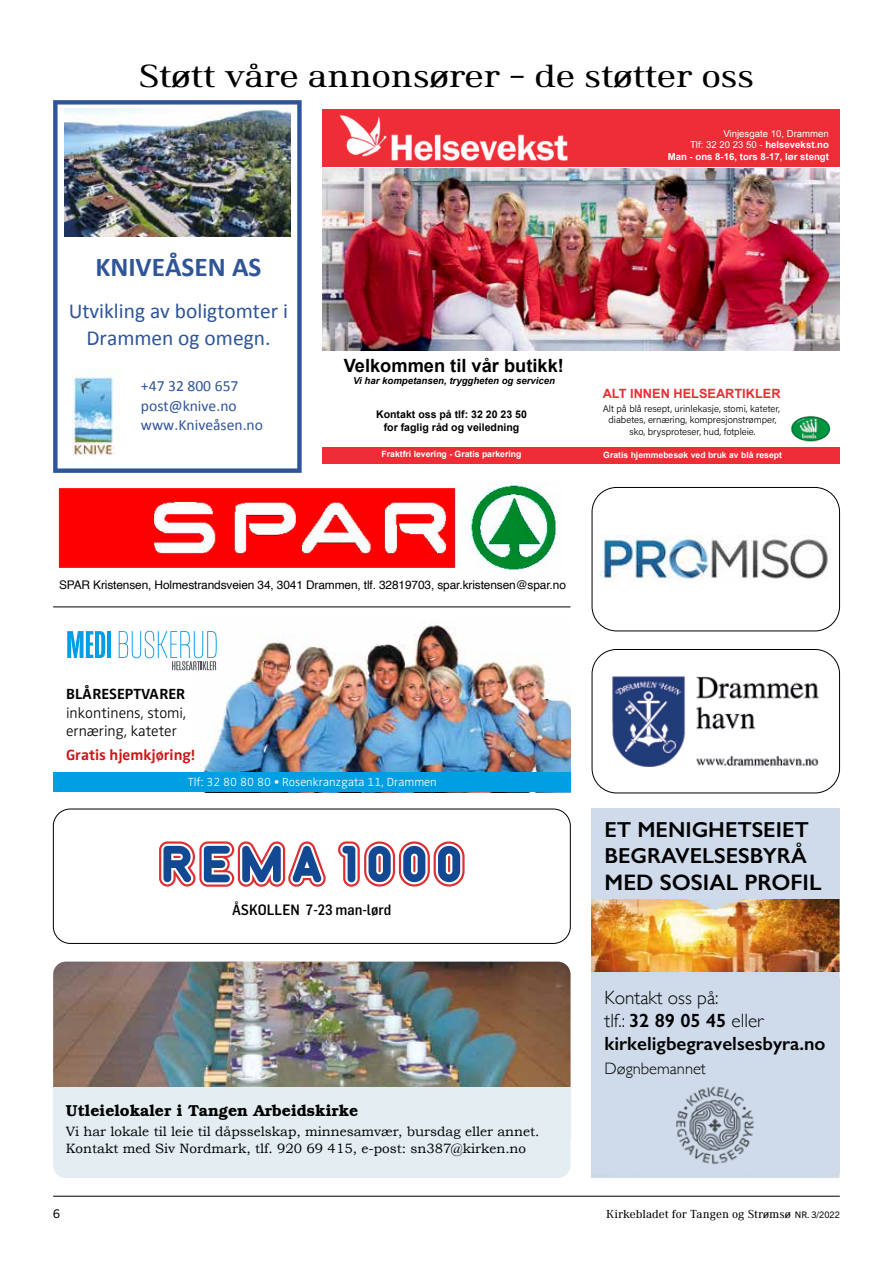
<style>
.page{position:relative;width:893px;height:1263px;background:#fff}
.page>*{position:absolute;margin:0;border:0;box-sizing:border-box;transform-origin:0 0}
.t1{font:33.15px "Ethos";letter-spacing:-.015em;color:#000;scale:1.18 1}
.t2{font:700 27.3px "Calibri";color:#2f5598}
.t3{font:600 22.5px "Gill Sans";color:#000}
.t4{font:600 21.75px/26.1px "Gill Sans";color:#000}
.t5{font:21.45px/26.2px "Calibri";color:#2f5598;text-align:center}
.t6{font:600 19.2px/23.1px "Gill Sans";color:#000}
.t7{font:700 18.3px "Arial";color:#000}
.t8{font:300 16.5px "Gill Sans";color:#000}
.t9{font:600 15.9px "Bookman";color:#000}
.t10{font:15.6px/19px "Calibri";color:#2f5598}
.t11{font:300 15.15px/18.3px "Zwo";color:#000}
.t12{font:15.15px "Zwo w 6";color:#cd1719}
.t13{font:15.15px "Zwo w 6";color:#000}
.t14{font:500 14.7px "Flama Semicondensed";color:#000}
.t15{font:13.5px/16.5px "Bookman Old Style";color:#000}
.t16{font:700 12.75px "Arial";color:#ee2d36}
.t17{font:300 12.15px "Zwo";color:#fff}
.t18{font:12px "Ethos";color:#000}
.t19{font:12px "Trade Gothic Next LT Pro";color:#000}
.t20{font:11.85px "Helvetica";letter-spacing:-.01em;color:#000}
.t21{font:700 10.5px/12.8px "Arial";color:#000;text-align:center}
.t22{font:300 9.6px/11.6px "Acumin Pro";color:#000;text-align:center}
.t23{font:700 9.6px/11.6px "Arial";color:#fff;text-align:right}
.t24{font:italic 700 9.6px "Arial";color:#000}
.t25{font:700 8.7px "Arial";color:#fff}
.s1{font-weight:400}
.s2{font-weight:300}
.s3{font-family:"Trade Gothic Next LT Pro";font-size:9px}
</style>
<div class="page">
<div style="left:322px;top:109px;width:518px;height:58px;background:#ee2d36"></div>
<img style="left:339px;top:115px;width:229px;height:46px">
<img style="left:322px;top:168px;width:518px;height:183px">
<div style="left:322px;top:447px;width:518px;height:16px;background:#ee2d36"></div>
<img style="left:790px;top:415px;width:41px;height:27px">
<img style="left:190px;top:625px;width:380px;height:148px">
<div style="left:53px;top:773px;width:517px;height:19px;background:#009fe3"></div>
<svg style="left:67px;top:631px;width:38px;height:27px"></svg>
<hr style="left:107px;top:631px;width:4px;height:27px;background:#009fe3">
<svg style="left:119px;top:631px;width:98px;height:39px"></svg>
<svg style="left:53px;top:100px;width:249px;height:373px"></svg>
<img style="left:65px;top:108px;width:225px;height:128px">
<div style="left:60px;top:246px;width:237px;height:221px;background:#fff"></div>
<img style="left:72px;top:368px;width:47px;height:87px">
<img style="left:56px;top:484px;width:502px;height:88px">
<img style="left:601px;top:536px;width:230px;height:47px">
<div style="left:592px;top:487px;width:248px;height:144px;border:1px solid #000;border-radius:25px"></div>
<img style="left:612px;top:676px;width:207px;height:91px">
<div style="left:592px;top:649px;width:248px;height:144px;border:1px solid #000;border-radius:25px"></div>
<hr style="left:53px;top:607px;width:517px;height:1px;background:#000">
<div style="left:53px;top:1034px;width:517px;height:144px;background:#e4edf2;border-radius:13px"></div>
<img style="left:53px;top:962px;width:517px;height:125px">
<img style="left:592px;top:899px;width:248px;height:74px">
<div style="left:592px;top:978px;width:248px;height:195px;background:#cfdbeb"></div>
<div style="left:592px;top:809px;width:248px;height:90px;background:#cfdbeb"></div>
<img style="left:676px;top:1086px;width:78px;height:78px">
<div style="left:53px;top:809px;width:517px;height:135px;border:1px solid #000;border-radius:17px"></div>
<svg style="left:159px;top:841px;width:306px;height:46px"></svg>
<hr style="left:53px;top:1196px;width:787px;height:1px;background:#000">
<h1 class="t1" style="left:139px;top:57px;width:523px">Støtt våre annonsører – de støtter oss</h1>
<h2 class="t2" style="left:95px;top:250px;width:168px">KNIVEÅSEN AS</h2>
<h3 class="t5" style="left:69px;top:298px;width:221px">Utvikling av boligtomter i<br>Drammen og omegn.</h3>
<p class="t10" style="left:141px;top:377px;width:124px">+47 32 800 657 post@knive.no www.Kniveåsen.no</p>
<p class="t23" style="left:668px;top:128px;width:163px"><span class="s1">Vinjesgate 10, Drammen<br>Tlf: 32 20 23 50 -</span> helsevekst.no<br>Man - ons 8-16, tors 8-17, lør stengt</p>
<h3 class="t7" style="left:344px;top:353px;width:222px">Velkommen til vår butikk!</h3>
<p class="t24" style="left:353px;top:374px;width:203px">Vi har kompetansen, tryggheten og servicen</p>
<p class="t21" style="left:376px;top:408px;width:152px">Kontakt oss på tlf: 32 20 23 50 for faglig råd og veiledning</p>
<p class="t22" style="left:603px;top:402px;width:179px">Alt på blå resept, urinlekasje, stomi, kateter, diabetes, ernæring, kompresjonstrømper, sko, brysproteser, hud, fotpleie.</p>
<p class="t25" style="left:382px;top:448px;width:141px">Fraktfri levering - Gratis parkering</p>
<p class="t25" style="left:603px;top:449px;width:180px">Gratis hjemmebesøk ved bruk av blå resept</p>
<p class="t16" style="left:603px;top:385px;width:179px">ALT INNEN HELSEARTIKLER</p>
<p class="t20" style="left:59px;top:576px;width:508px">SPAR Kristensen, Holmestrandsveien 34, 3041 Drammen, tlf. 32819703, spar.kristensen@spar.no</p>
<p class="t13" style="left:66px;top:685px;width:121px">BLÅRESEPTVARER</p>
<p class="t11" style="left:66px;top:703px;width:122px">inkontinens, stomi, ernæring, kateter</p>
<p class="t12" style="left:66px;top:746px;width:130px">Gratis hjemkjøring!</p>
<p class="t17" style="left:188px;top:775px;width:250px">Tlf: 32 80 80 80 • Rosenkranzgata 11, Drammen</p>
<p class="t14" style="left:232px;top:900px;width:161px">ÅSKOLLEN 7-23 man-lørd</p>
<p class="t9" style="left:66px;top:1101px;width:294px">Utleielokaler i Tangen Arbeidskirke</p>
<p class="t15" style="left:66px;top:1123px;width:475px">Vi har lokale til leie til dåpsselskap, minnesamvær, bursdag eller annet.<br>Kontakt med Siv Nordmark, tlf. 920 69 415, e-post: sn387@kirken.no</p>
<h3 class="t4" style="left:604px;top:817px;width:206px">ET MENIGHETSEIET<br>BEGRAVELSESBYRÅ</h3>
<h3 class="t3" style="left:604px;top:869px;width:219px">MED SOSIAL PROFIL</h3>
<h3 class="t6" style="left:604px;top:985px;width:223px"><span class="s2">Kontakt oss på:<br>tlf.:</span> 32 89 05 45 <span class="s2">eller </span>kirkeligbegravelsesbyra.no</h3>
<p class="t8" style="left:604px;top:1055px;width:103px">Døgnbemannet</p>
<p class="t19" style="left:53px;top:1205px;width:8px">6</p>
<p class="t18" style="left:606px;top:1207px;width:235px">Kirkebladet for Tangen og Strømsø <span class="s3">NR. 3/2022</span></p>
</div>
